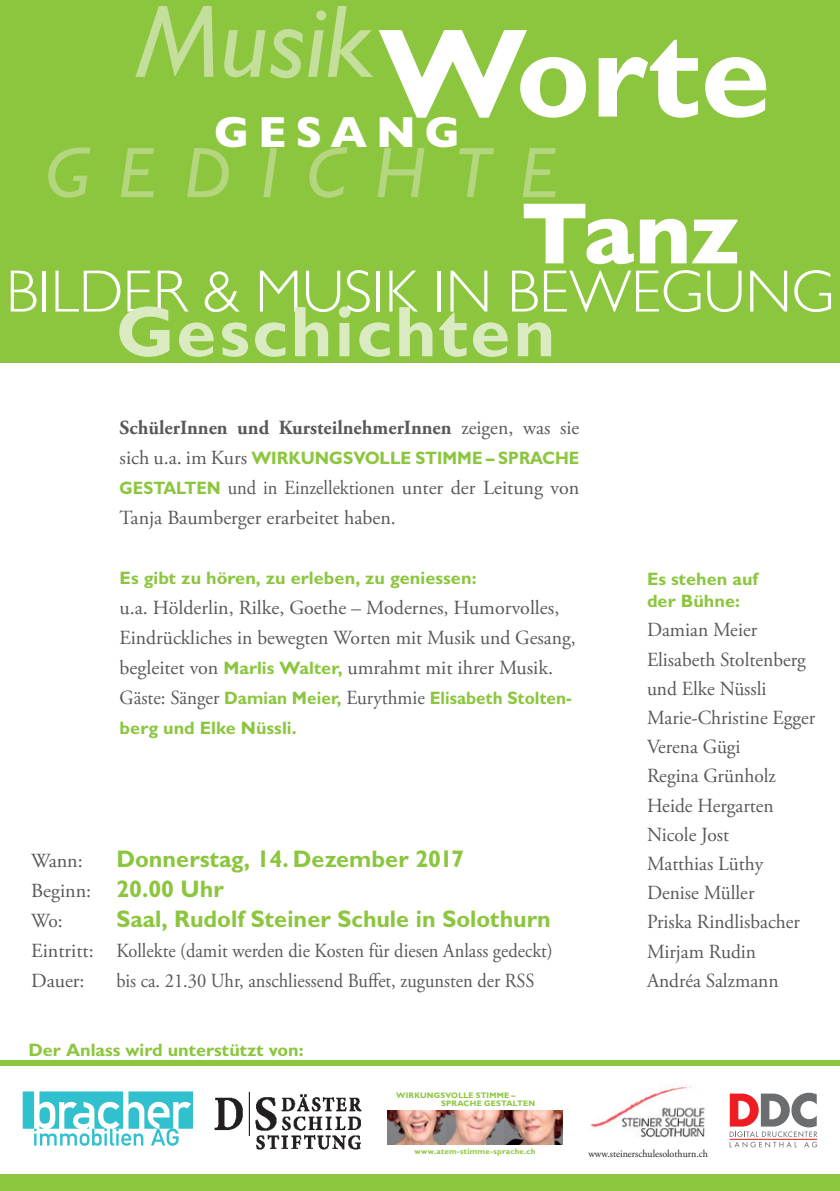
<style>
.page{position:relative;width:840px;height:1191px;background:#fff}
.page>*{position:absolute;margin:0;border:0;box-sizing:border-box;transform-origin:0 0}
.t1{font:700 126.8px "Gill Sans MT Pro";letter-spacing:-.005em;color:#fff}
.t2{font:italic 500 104px "Gill Sans MT Pro";color:#c4df9b}
.t3{font:800 88px "Gill Sans MT Pro";color:#fff}
.t4{font:700 72px "Gill Sans MT Pro";letter-spacing:.03em;color:#daeac1}
.t5{font:italic 500 72px "Gill Sans MT Pro";letter-spacing:.4em;color:#b3d67f}
.t6{font:300 60px "Gill Sans MT Pro";color:#fff}
.t7{font:800 44px "Gill Sans MT Pro";letter-spacing:.2em;color:#fff}
.t8{font:700 24px "Gill Sans MT Pro";color:#8bc63e}
.t9{font:20px/30px "Adobe Garamond Pro";color:#57585a}
.t10{font:20px/30px "Adobe Garamond Pro";color:#57585a;scale:.92 1}
.t11{font:700 20px "Adobe Garamond Pro";color:#57585a}
.t12{font:700 18px/30px "Gill Sans MT Pro";color:#8bc63e;scale:.95 1}
.t13{font:700 18px/22px "Gill Sans MT Pro";color:#8bc63e}
.t14{font:10.4px "Adobe Garamond Pro";color:#231f20;scale:.95 1}
.t15{font:700 8px "Gill Sans MT Pro";letter-spacing:.03em;color:#8bc63e}
.s1{font-weight:400}
.s2{font-family:"Adobe Garamond Pro";font-weight:400;font-size:20px;color:#57585a}
.s3{font-family:"Gill Sans MT Pro";font-weight:700;font-size:18px;color:#8bc63e}
</style>
<div class="page">
<div style="left:0;top:1060px;width:839px;height:131px;background:#8bc63e"></div>
<div style="left:0;top:0;width:839px;height:363px;background:#8bc63e"></div>
<div style="left:0;top:1066px;width:839px;height:108px;background:#fff"></div>
<img style="left:589px;top:1085px;width:116px;height:52px">
<svg style="left:23px;top:1091px;width:170px;height:54px"></svg>
<svg style="left:729px;top:1092px;width:87px;height:55px"></svg>
<hr style="left:729px;top:1139px;width:87px;height:1px;background:#ee1d23">
<img style="left:214px;top:1091px;width:148px;height:59px">
<img style="left:387px;top:1110px;width:175px;height:35px">
<p class="t2" style="left:135px;top:-20px;width:239px">Musik</p>
<p class="t7" style="left:214px;top:106px;width:247px">GESANG</p>
<p class="t1" style="left:378px;top:-5px;width:394px">Worte</p>
<p class="t5" style="left:46px;top:130px;width:512px">GEDICHTE</p>
<p class="t3" style="left:520px;top:181px;width:220px">Tanz</p>
<p class="t6" style="left:6px;top:255px;width:829px">BILDER &amp; MUSIK IN BEWEGUNG</p>
<p class="t4" style="left:117px;top:287px;width:440px">Geschichten</p>
<p class="t11" style="left:119px;top:416px;width:461px">SchülerInnen und KursteilnehmerInnen <span class="s1">zeigen, was sie</span></p>
<p class="t12" style="left:119px;top:442px;width:485px"><span class="s2">sich u.a. im Kurs</span> WIRKUNGSVOLLE STIMME – SPRACHE</p>
<p class="t10" style="left:119px;top:473px;width:501px"><span class="s3">GESTALTEN</span> und in Einzellektionen unter der Leitung von<br>Tanja Baumberger erarbeitet haben.</p>
<p class="t13" style="left:119px;top:566px;width:358px">Es gibt zu hören, zu erleben, zu geniessen:</p>
<p class="t9" style="left:119px;top:593px;width:457px">u.a. Hölderlin, Rilke, Goethe – Modernes, Humorvolles,<br>Eindrückliches in bewegten Worten mit Musik und Gesang,</p>
<p class="t9" style="left:119px;top:653px;width:435px">begleitet von <span class="s3">Marlis Walter,</span> umrahmt mit ihrer Musik.</p>
<p class="t12" style="left:119px;top:682px;width:477px"><span class="s2">Gäste: Sänger</span> Damian Meier, <span class="s2">Eurythmie</span> Elisabeth Stolten&shy;berg und Elke Nüssli.</p>
<p class="t9" style="left:31px;top:846px;width:53px">Wann:</p>
<p class="t8" style="left:116px;top:843px;width:349px">Donnerstag, 14. Dezember 2017</p>
<p class="t8" style="left:31px;top:873px;width:194px"><span class="s2">Beginn:</span> 20.00 Uhr</p>
<p class="t9" style="left:31px;top:906px;width:33px">Wo:</p>
<p class="t8" style="left:116px;top:903px;width:436px">Saal, Rudolf Steiner Schule in Solothurn</p>
<p class="t9" style="left:31px;top:936px;width:523px">Eintritt: Kollekte (damit werden die Kosten für diesen Anlass gedeckt)</p>
<p class="t9" style="left:31px;top:966px;width:55px">Dauer:</p>
<p class="t10" style="left:116px;top:966px;width:456px">bis ca. 21.30 Uhr, anschliessend Buffet, zugunsten der RSS</p>
<p class="t13" style="left:646px;top:567px;width:112px">Es stehen auf der Bühne:</p>
<p class="t9" style="left:646px;top:615px;width:111px">Damian Meier</p>
<p class="t9" style="left:646px;top:645px;width:160px">Elisabeth Stoltenberg</p>
<p class="t9" style="left:646px;top:674px;width:121px">und Elke Nüssli</p>
<p class="t9" style="left:646px;top:703px;width:170px">Marie-Christine Egger</p>
<p class="t9" style="left:646px;top:732px;width:95px">Verena Gügi</p>
<p class="t9" style="left:646px;top:761px;width:130px">Regina Grünholz</p>
<p class="t9" style="left:646px;top:791px;width:128px">Heide Hergarten</p>
<p class="t9" style="left:646px;top:820px;width:83px">Nicole Jost</p>
<p class="t9" style="left:646px;top:849px;width:118px">Matthias Lüthy</p>
<p class="t9" style="left:646px;top:878px;width:109px">Denise Müller</p>
<p class="t9" style="left:646px;top:907px;width:154px">Priska Rindlisbacher</p>
<p class="t9" style="left:646px;top:937px;width:111px">Mirjam Rudin</p>
<p class="t9" style="left:646px;top:966px;width:133px">Andréa Salzmann</p>
<p class="t13" style="left:28px;top:1038px;width:277px">Der Anlass wird unterstützt von:</p>
<p class="t15" style="left:396px;top:1090px;width:121px">WIRKUNGSVOLLE STIMME –</p>
<p class="t15" style="left:441px;top:1098px;width:96px">SPRACHE GESTALTEN</p>
<p class="t15" style="left:414px;top:1146px;width:122px">www.atem-stimme-sprache.ch</p>
<p class="t14" style="left:588px;top:1147px;width:127px">www.steinerschulesolothurn.ch</p>
</div>
